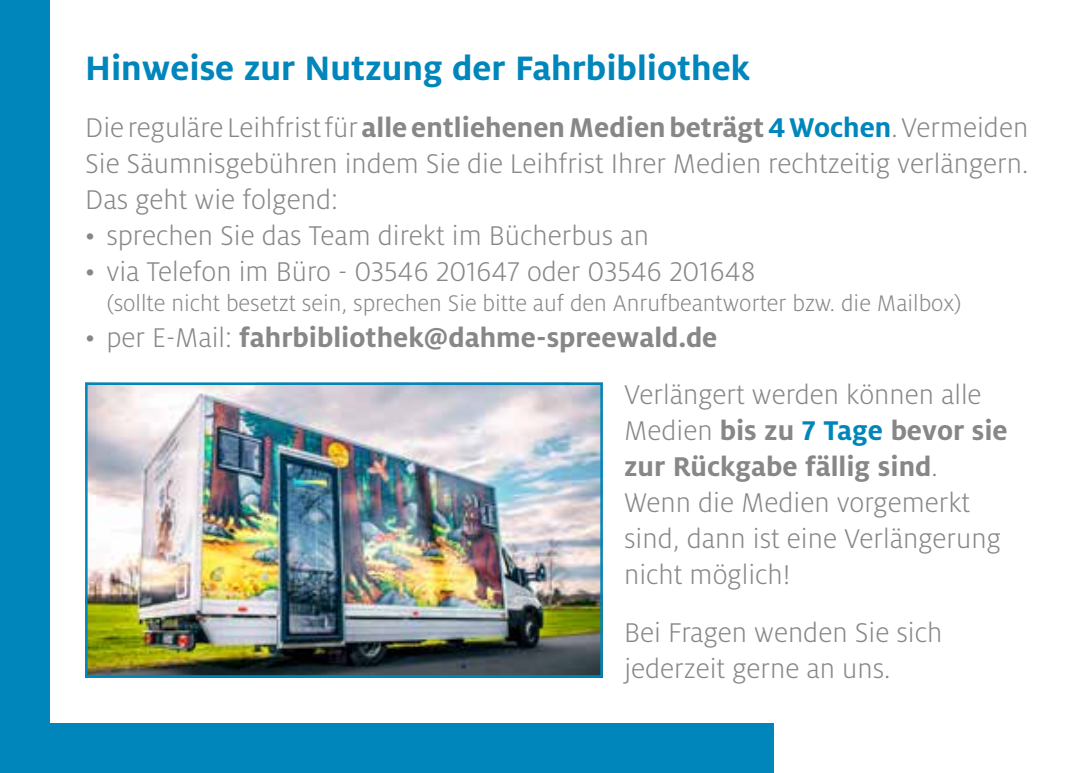
<style>
.page{position:relative;width:1078px;height:773px;background:#fff}
.page>*{position:absolute;margin:0;border:0;box-sizing:border-box;transform-origin:0 0}
.t1{font:700 37.5px "Milo Pro";color:#0086bb}
.t2{font:300 30px/36px "Milo Pro";color:#878787}
.t3{font:300 25px "Milo Pro";color:#878787}
.s1{font-weight:700}
.s2{font-weight:700;color:#0086bb}
</style>
<div class="page">
<div style="left:0;top:0;width:50px;height:772px;background:#0086bb"></div>
<div style="left:0;top:723px;width:772px;height:49px;background:#0086bb"></div>
<img style="left:88px;top:385px;width:511px;height:289px">
<div style="left:85px;top:382px;width:517px;height:295px;border:2px solid #0086bb"></div>
<p class="t1" style="left:85px;top:46px;width:666px">Hinweise zur Nutzung der Fahrbibliothek</p>
<p class="t2" style="left:85px;top:110px;width:944px;text-align:justify">Die reguläre Leihfrist für <span class="s1">alle entliehenen Medien beträgt</span> <span class="s2">4 Wochen</span>. Vermeiden Sie Säumnisgebühren indem Sie die Leihfrist Ihrer Medien rechtzeitig verlängern.<br>Das geht wie folgend:</p>
<p class="t2" style="left:85px;top:218px;width:565px">• sprechen Sie das Team direkt im Bücherbus an</p>
<p class="t2" style="left:85px;top:254px;width:672px">• via Telefon im Büro - 03546 201647 oder 03546 201648</p>
<p class="t3" style="left:106px;top:289px;width:856px">(sollte nicht besetzt sein, sprechen Sie bitte auf den Anrufbeantworter bzw. die Mailbox)</p>
<p class="t2" style="left:624px;top:309px;width:359px;line-height:57.2px;text-indent:-539px">• per E-Mail: <span class="s1">fahrbibliothek@dahme-spreewald.de<br></span>Verlängert werden können alle</p>
<p class="t2" style="left:624px;top:413px;width:385px">Medien <span class="s1">bis zu</span> <span class="s2">7 Tage</span> <span class="s1">bevor sie zur Rückgabe fällig sind</span>.<br>Wenn die Medien vorgemerkt sind, dann ist eine Verlängerung nicht möglich!</p>
<p class="t2" style="left:624px;top:614px;width:320px">Bei Fragen wenden Sie sich jederzeit gerne an uns.</p>
</div>
